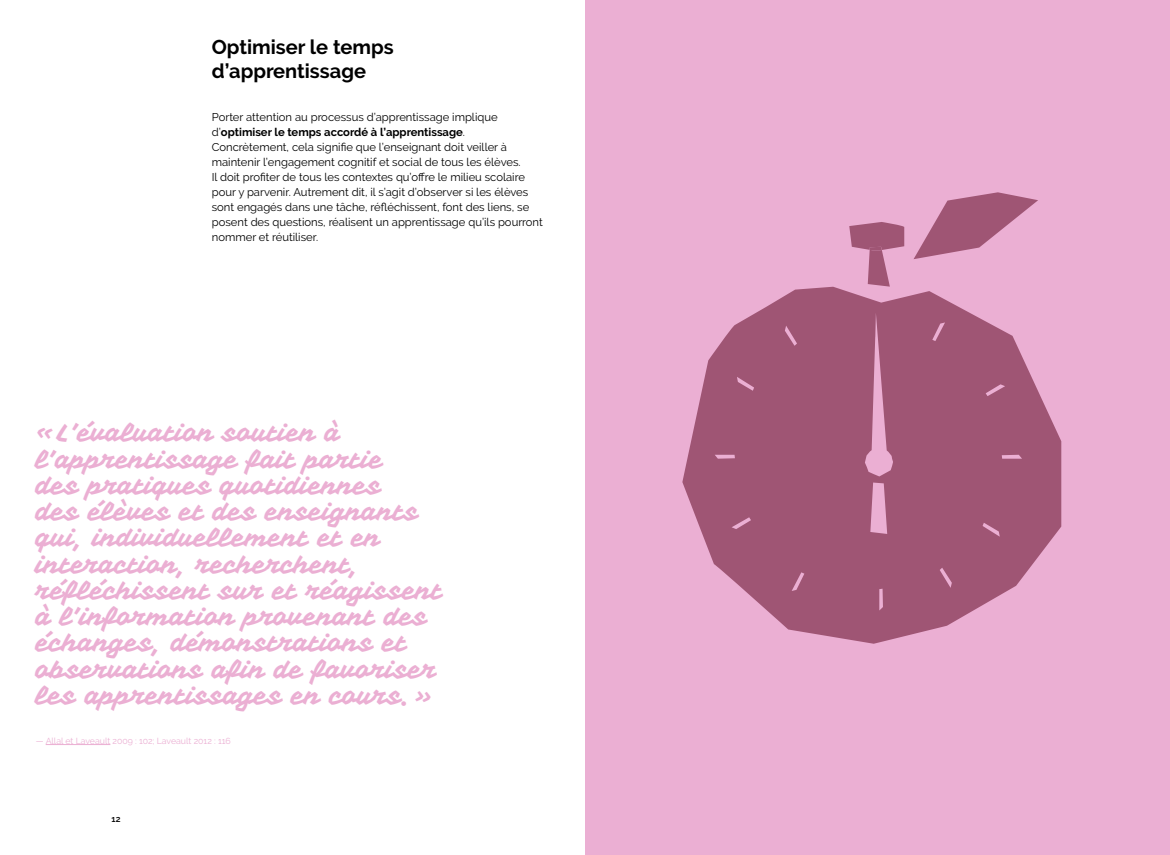
<style>
.page{position:relative;width:1170px;height:855px;background:#fff}
.page>*{position:absolute;margin:0;border:0;box-sizing:border-box;transform-origin:0 0}
.t1{font:25px/26.2px "Vampiro One";color:#ebafd3}
.t2{font:700 20px/24px "Raleway";color:#000}
.t3{font:11.25px/15px "Raleway";color:#000}
.t4{font:8.75px "Raleway";color:#ebafd3}
.t5{font:600 8.75px "Raleway";color:#000}
.s1{font-weight:700}
</style>
<div class="page">
<hr style="left:46px;top:744px;width:64px;height:1px;background:#ebafd3">
<div style="left:585px;top:0;width:585px;height:855px;background:#ebafd3"></div>
<svg style="left:682px;top:287px;width:379px;height:357px;fill:#9f5574"></svg>
<svg style="left:849px;top:222px;width:55px;height:65px"></svg>
<svg style="left:914px;top:192px;width:124px;height:67px"></svg>
<h2 class="t2" style="left:212px;top:35px;width:183px">Optimiser le temps d’apprentissage</h2>
<p class="t3" style="left:212px;top:109px;width:333px">Porter attention au processus d’apprentissage implique d’<span class="s1">optimiser le temps accordé à l’apprentissage</span>.<br>Concrètement, cela signifie que l’enseignant doit veiller à maintenir l’engagement cognitif et social de tous les élèves.<br>Il doit profiter de tous les contextes qu’offre le milieu scolaire pour y parvenir. Autrement dit, il s’agit d’observer si les élèves sont engagés dans une tâche, réfléchissent, font des liens, se posent des questions, réalisent un apprentissage qu’ils pourront nommer et réutiliser.</p>
<p class="t1" style="left:36px;top:420px;width:408px">«L’évaluation soutien à l’apprentissage fait partie<br>des pratiques quotidiennes<br>des élèves et des enseignants qui, individuellement et en interaction, recherchent, réfléchissent sur et réagissent à l’information provenant des échanges, démonstrations et observations afin de favoriser les apprentissages en cours.»</p>
<p class="t4" style="left:36px;top:736px;width:196px">— Allal et Laveault 2009 : 102; Laveault 2012 : 116</p>
<p class="t5" style="left:112px;top:813px;width:10px">12</p>
</div>
